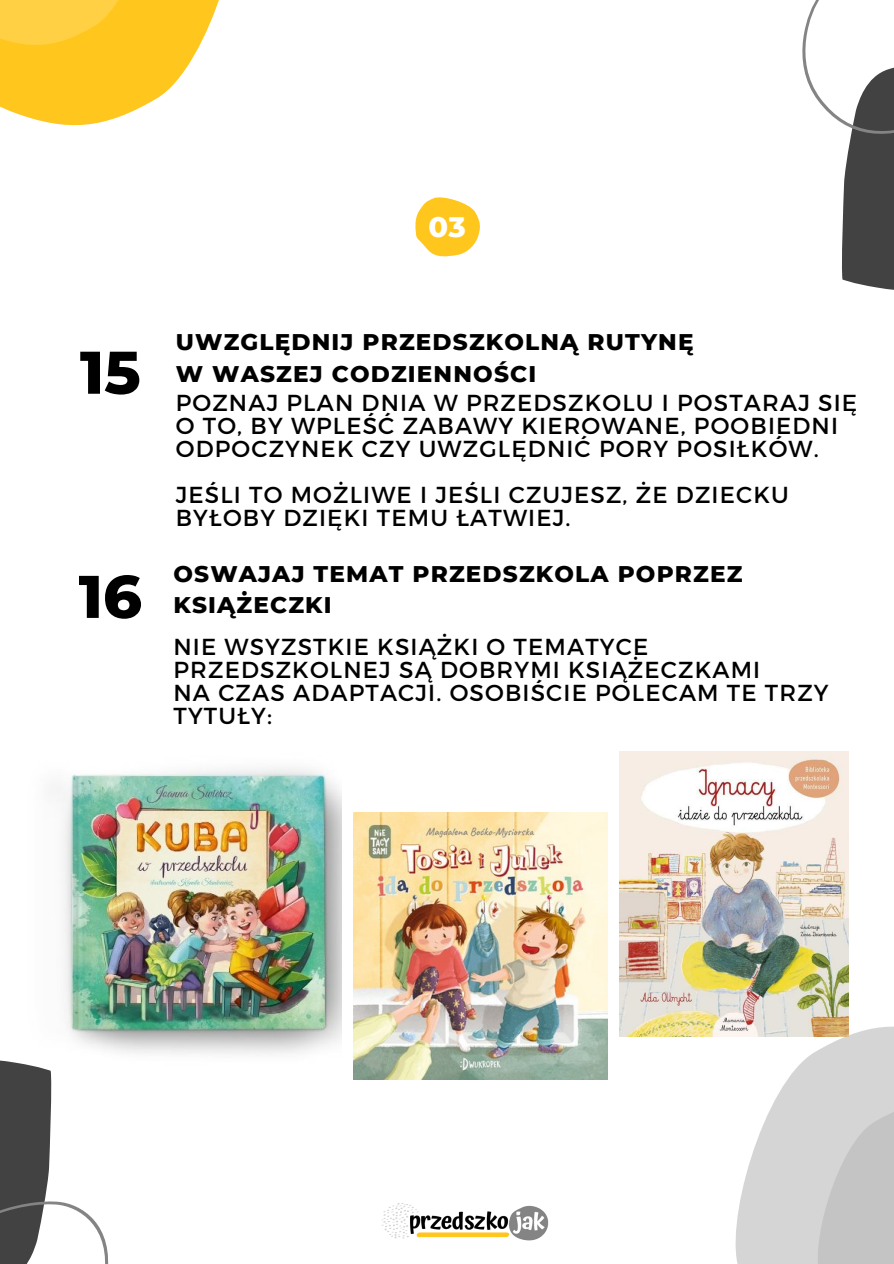
<style>
.page{position:relative;width:894px;height:1264px;background:#fff}
.page>*{position:absolute;margin:0;border:0;box-sizing:border-box;transform-origin:0 0}
.t1{font:800 60px "Montserrat";color:#000}
.t2{font:800 28.8px "Montserrat";color:#fff}
.t3{font:23.1px/23px "Montserrat";letter-spacing:.05em;color:#000}
.t4{font:800 23.1px "Montserrat";letter-spacing:.05em;color:#000}
.t5{font:800 22.35px/22.4px "Montserrat";color:#fff}
</style>
<div class="page">
<svg style="left:0;top:0;width:219px;height:126px"></svg>
<svg style="left:721px;top:1019px;width:172px;height:244px"></svg>
<img style="left:57px;top:768px;width:284px;height:286px">
<svg style="left:0;top:1060px;width:109px;height:203px"></svg>
<svg style="left:802px;top:0;width:91px;height:290px"></svg>
<img style="left:382px;top:1203px;width:167px;height:38px">
<svg style="left:415px;top:197px;width:65px;height:60px"></svg>
<img style="left:619px;top:751px;width:229px;height:285px">
<img style="left:353px;top:812px;width:254px;height:267px">
<p class="t5" style="left:450px;top:211px;width:17px">0<br>1</p>
<p class="t2" style="left:428px;top:209px;width:39px">03</p>
<p class="t4" style="left:176px;top:328px;width:519px">UWZGLĘDNIJ PRZEDSZKOLNĄ RUTYNĘ</p>
<p class="t1" style="left:80px;top:335px;width:62px">15</p>
<p class="t4" style="left:176px;top:359px;width:362px">W WASZEJ CODZIENNOŚCI</p>
<p class="t3" style="left:176px;top:390px;width:682px">POZNAJ PLAN DNIA W PRZEDSZKOLU I POSTARAJ SIĘ</p>
<p class="t3" style="left:176px;top:413px;width:663px">O TO, BY WPLEŚĆ ZABAWY KIEROWANE, POOBIEDNI<br>ODPOCZYNEK CZY UWZGLĘDNIĆ PORY POSIŁKÓW.</p>
<p class="t3" style="left:176px;top:482px;width:614px">JEŚLI TO MOŻLIWE I JEŚLI CZUJESZ, ŻE DZIECKU</p>
<p class="t3" style="left:176px;top:505px;width:396px">BYŁOBY DZIĘKI TEMU ŁATWIEJ.</p>
<p class="t1" style="left:79px;top:560px;width:65px">16</p>
<p class="t4" style="left:173px;top:559px;width:570px">OSWAJAJ TEMAT PRZEDSZKOLA POPRZEZ</p>
<p class="t4" style="left:173px;top:591px;width:160px">KSIĄŻECZKI</p>
<p class="t3" style="left:173px;top:633px;width:588px">NIE WSYZSTKIE KSIĄŻKI O TEMATYCE<br>PRZEDSZKOLNEJ SĄ DOBRYMI KSIĄŻECZKAMI</p>
<p class="t3" style="left:173px;top:679px;width:656px">NA CZAS ADAPTACJI. OSOBIŚCIE POLECAM TE TRZY<br>TYTUŁY:</p>
</div>
